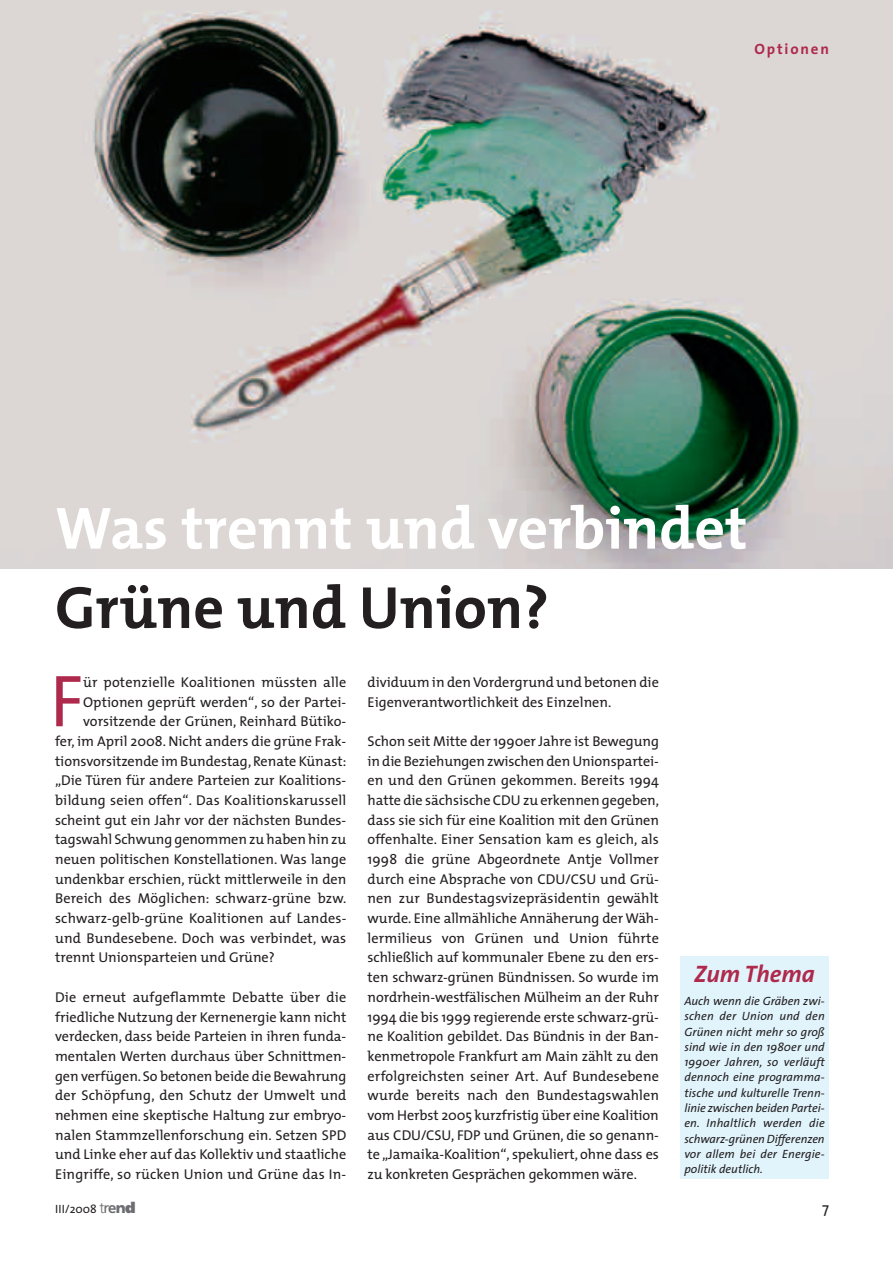
<style>
.page{position:relative;width:893px;height:1263px;background:#fff}
.page>*{position:absolute;margin:0;border:0;box-sizing:border-box;transform-origin:0 0}
.t1{font:74.1px "The Mix";color:#ae294b;scale:.95 1}
.t2{font:700 60px "The Mix";color:#fff}
.t3{font:700 60px "The Mix";color:#231f20}
.t4{font:italic 700 24px "The Sans";color:#ae294b}
.t5{font:700 15px "The Sans";letter-spacing:.12em;color:#ae294b}
.t6{font:15px "The Sans";color:#231f20}
.t7{font:14.25px/19.6px "The Mix";color:#231f20;text-align:justify}
.t8{font:italic 12px/15.3px "The Sans";color:#231f20;text-align:justify}
.t9{font:12px "The Sans";color:#231f20}
.s1{font-family:"Frutiger";font-weight:300;font-size:15px;color:#6c6d70}
.s2{font-family:"Frutiger";font-size:15px;color:#6c6d70}
.s3{font-family:"Frutiger";font-weight:700;font-size:15px;color:#6c6d70}
.s4{font-family:"Frutiger";font-weight:900;font-size:15px;color:#6c6d70}
</style>
<div class="page">
<img style="left:0;top:1px;width:893px;height:568px">
<div style="left:680px;top:956px;width:149px;height:223px;background:#e1f4fc"></div>
<p class="t5" style="left:754px;top:42px;width:76px">Optionen</p>
<h2 class="t2" style="left:55px;top:499px;width:694px">Was trennt und verbindet</h2>
<h2 class="t3" style="left:55px;top:578px;width:495px">Grüne und Union?</h2>
<h1 class="t1" style="left:50px;top:664px;width:36px">F</h1>
<p class="t7" style="left:83px;top:673px;width:265px">ür potenzielle Koalitionen müssten alle</p>
<p class="t7" style="left:83px;top:692px;width:265px">Optionen geprüft werden“, so der Partei-</p>
<p class="t7" style="left:83px;top:712px;width:265px">vorsitzende der Grünen, Reinhard Bütiko-</p>
<p class="t7" style="left:55px;top:732px;width:293px">fer, im April 2008. Nicht anders die grüne Frak-</p>
<p class="t7" style="left:55px;top:752px;width:293px">tionsvorsitzende im Bundestag, Renate Künast:</p>
<p class="t7" style="left:55px;top:771px;width:293px">„Die Türen für andere Parteien zur Koalitions-</p>
<p class="t7" style="left:55px;top:791px;width:293px">bildung seien offen“. Das Koalitionskarussell</p>
<p class="t7" style="left:55px;top:811px;width:293px">scheint gut ein Jahr vor der nächsten Bundes-</p>
<p class="t7" style="left:55px;top:830px;width:293px">tagswahl Schwung genommen zu haben hin zu</p>
<p class="t7" style="left:55px;top:850px;width:293px">neuen politischen Konstellationen. Was lange</p>
<p class="t7" style="left:55px;top:870px;width:293px">undenkbar erschien, rückt mittlerweile in den</p>
<p class="t7" style="left:55px;top:889px;width:293px">Bereich des Möglichen: schwarz-grüne bzw.</p>
<p class="t7" style="left:55px;top:909px;width:293px">schwarz-gelb-grüne Koalitionen auf Landes-</p>
<p class="t7" style="left:55px;top:929px;width:293px">und Bundesebene. Doch was verbindet, was</p>
<p class="t7" style="left:55px;top:948px;width:221px">trennt Unionsparteien und Grüne?</p>
<p class="t7" style="left:55px;top:988px;width:293px">Die erneut aufgeflammte Debatte über die friedliche Nutzung der Kernenergie kann nicht verdecken, dass beide Parteien in ihren funda&shy;mentalen Werten durchaus über Schnittmen&shy;gen verfügen. So betonen beide die Bewahrung der Schöpfung, den Schutz der Umwelt und nehmen eine skeptische Haltung zur embryo&shy;nalen Stammzellenforschung ein. Setzen SPD und Linke eher auf das Kollektiv und staatliche Eingriffe, so rücken Union und Grüne das In-</p>
<p class="t7" style="left:368px;top:673px;width:293px">dividuum in den Vordergrund und betonen die<br>Eigenverantwortlichkeit des Einzelnen.</p>
<p class="t7" style="left:368px;top:732px;width:293px">Schon seit Mitte der 1990er Jahre ist Bewegung in die Beziehungen zwischen den Unionspartei&shy;en und den Grünen gekommen. Bereits 1994 hatte die sächsische CDU zu erkennen gegeben, dass sie sich für eine Koalition mit den Grünen offenhalte. Einer Sensation kam es gleich, als 1998 die grüne Abgeordnete Antje Vollmer durch eine Absprache von CDU/CSU und Grü&shy;nen zur Bundestagsvizepräsidentin gewählt wurde. Eine allmähliche Annäherung der Wäh&shy;lermilieus von Grünen und Union führte schließlich auf kommunaler Ebene zu den ers&shy;ten schwarz-grünen Bündnissen. So wurde im nordrhein-westfälischen Mülheim an der Ruhr 1994 die bis 1999 regierende erste schwarz-grü&shy;ne Koalition gebildet. Das Bündnis in der Ban&shy;kenmetropole Frankfurt am Main zählt zu den erfolgreichsten seiner Art. Auf Bundesebene wurde bereits nach den Bundestagswahlen vom Herbst 2005 kurzfristig über eine Koalition aus CDU/CSU, FDP und Grünen, die so genann&shy;te „Jamaika-Koalition“, spekuliert, ohne dass es zu konkreten Gesprächen gekommen wäre.</p>
<h3 class="t4" style="left:694px;top:961px;width:122px">Zum Thema</h3>
<p class="t8" style="left:684px;top:994px;width:142px">Auch wenn die Gräben zwi&shy;schen der Union und den Grünen nicht mehr so groß sind wie in den 1980er und 1990er Jahren, so verläuft dennoch eine programma&shy;tische und kulturelle Trenn&shy;linie zwischen beiden Partei&shy;en. Inhaltlich werden die schwarz-grünen Differenzen vor allem bei der Energie&shy;politik deutlich.</p>
<p class="t9" style="left:55px;top:1204px;width:82px">III/2008 <span class="s1">t</span><span class="s2">r</span><span class="s3">e</span><span class="s4">n</span><span class="s4">d</span></p>
<p class="t6" style="left:822px;top:1201px;width:8px">7</p>
</div>
